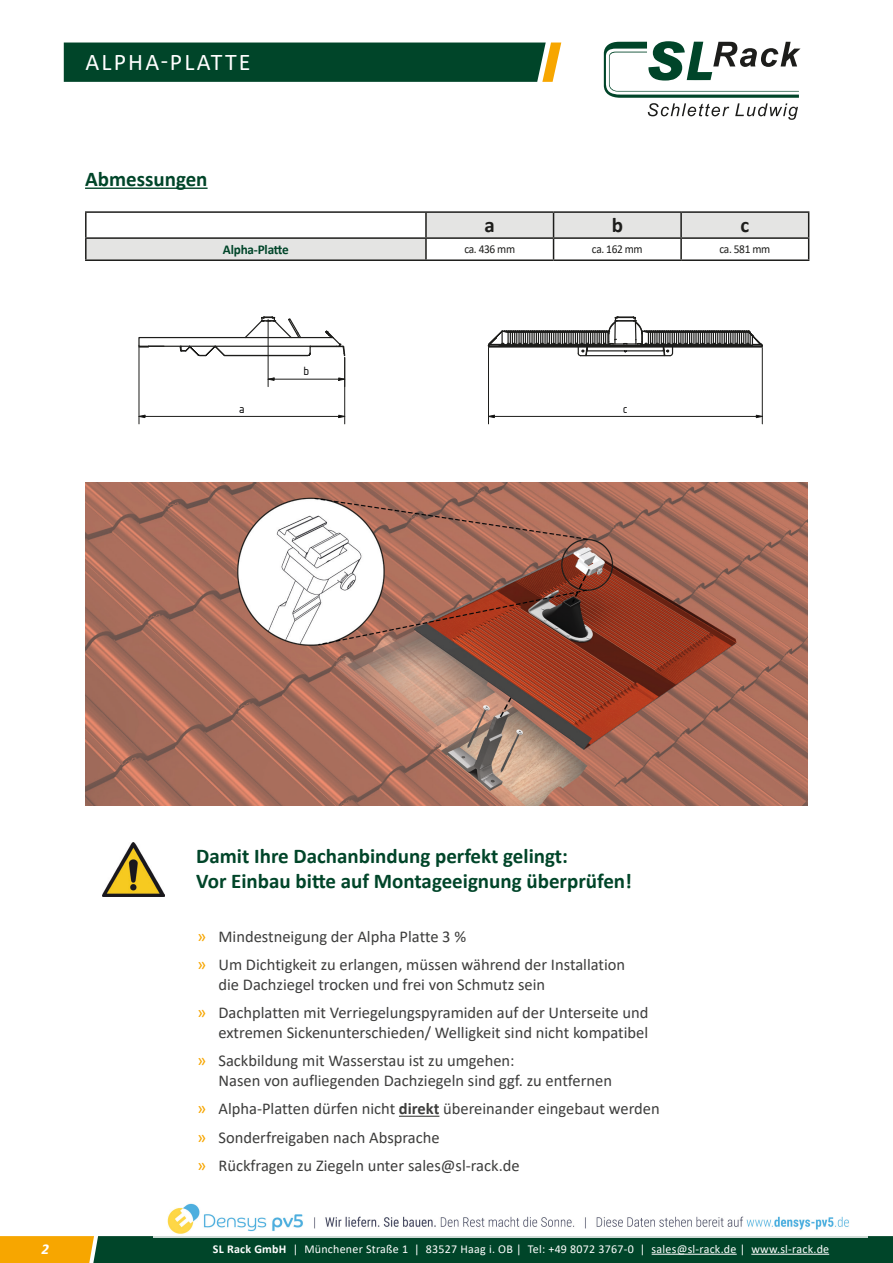
<style>
.page{position:relative;width:893px;height:1263px;background:#fff}
.page>*{position:absolute;margin:0;border:0;box-sizing:border-box;transform-origin:0 0}
.t1{font:24px "Calibri";letter-spacing:.09em;color:#fff}
.t2{font:700 21px "Calibri";color:#004529}
.t3{font:700 21px "Calibri";color:#1d1d1b}
.t4{font:16.5px/19.8px "Calibri";color:#3d3d3c}
.t5{font:italic 700 15px "Calibri";color:#fff}
.t6{font:700 13.5px "Calibri";letter-spacing:-.015em;color:#004529}
.t7{font:13.05px "ISOCPEUR";color:#020203}
.t8{font:12px "Calibri";letter-spacing:.02em;color:#fff}
.t9{font:12px "Calibri";letter-spacing:-.03em;color:#1d1d1b;scale:.95 1}
.s1{font-size:18px;color:#f7a600}
.s2{font-weight:700}
</style>
<div class="page">
<svg style="left:0;top:1236px;width:893px;height:27px;background:#22552b"></svg>
<hr style="left:652px;top:1254px;width:85px;height:1px;background:#fff">
<hr style="left:751px;top:1254px;width:78px;height:1px;background:#fff">
<svg style="left:604px;top:41px;width:196px;height:79px"></svg>
<div style="left:64px;top:43px;width:497px;height:39px;background:#004529"></div>
<hr style="left:399px;top:1116px;width:40px;height:1px;background:#3d3d3c">
<img style="left:103px;top:843px;width:61px;height:53px">
<img style="left:85px;top:483px;width:723px;height:323px">
<hr style="left:85px;top:188px;width:123px;height:1px;background:#004529">
<svg style="left:138px;top:316px;width:625px;height:109px"></svg>
<svg style="left:138px;top:414px;width:8px;height:4px"></svg>
<svg style="left:338px;top:414px;width:10px;height:4px"></svg>
<hr style="left:145px;top:416px;width:194px;height:1px;background:#1d1d1b">
<hr style="left:344px;top:357px;width:1px;height:67px;background:#1d1d1b">
<hr style="left:139px;top:347px;width:1px;height:77px;background:#1d1d1b">
<svg style="left:338px;top:377px;width:10px;height:4px"></svg>
<svg style="left:265px;top:377px;width:10px;height:4px"></svg>
<hr style="left:274px;top:379px;width:65px;height:1px;background:#1d1d1b">
<hr style="left:344px;top:357px;width:1px;height:30px;background:#1d1d1b">
<hr style="left:268px;top:319px;width:1px;height:68px;background:#1d1d1b">
<svg style="left:485px;top:414px;width:10px;height:4px"></svg>
<svg style="left:756px;top:414px;width:6px;height:4px"></svg>
<hr style="left:494px;top:416px;width:262px;height:1px;background:#1d1d1b">
<hr style="left:488px;top:348px;width:1px;height:76px;background:#1d1d1b">
<hr style="left:762px;top:348px;width:1px;height:76px;background:#1d1d1b">
<svg style="left:87px;top:213px;width:722px;height:46px"></svg>
<hr style="left:85px;top:211px;width:341px;height:2px;background:#1d1d1b">
<hr style="left:85px;top:213px;width:2px;height:24px;background:#1d1d1b">
<hr style="left:426px;top:211px;width:128px;height:2px;background:#1d1d1b">
<hr style="left:554px;top:211px;width:127px;height:2px;background:#1d1d1b">
<hr style="left:681px;top:211px;width:128px;height:2px;background:#1d1d1b">
<hr style="left:85px;top:237px;width:341px;height:2px;background:#1d1d1b">
<hr style="left:85px;top:239px;width:2px;height:20px;background:#1d1d1b">
<hr style="left:426px;top:237px;width:128px;height:2px;background:#1d1d1b">
<hr style="left:554px;top:237px;width:127px;height:2px;background:#1d1d1b">
<hr style="left:681px;top:237px;width:128px;height:2px;background:#1d1d1b">
<hr style="left:85px;top:259px;width:341px;height:2px;background:#1d1d1b">
<hr style="left:426px;top:259px;width:128px;height:2px;background:#1d1d1b">
<hr style="left:554px;top:259px;width:127px;height:2px;background:#1d1d1b">
<hr style="left:681px;top:259px;width:128px;height:2px;background:#1d1d1b">
<img style="left:153px;top:1203px;width:714px;height:34px">
<h1 class="t1" style="left:86px;top:45px;width:167px">ALPHA-PLATTE</h1>
<p class="t2" style="left:85px;top:164px;width:124px">Abmessungen</p>
<p class="t3" style="left:485px;top:210px;width:12px">a</p>
<p class="t3" style="left:612px;top:210px;width:13px">b</p>
<p class="t3" style="left:740px;top:210px;width:10px">c</p>
<p class="t6" style="left:223px;top:240px;width:67px">Alpha-Platte</p>
<p class="t9" style="left:464px;top:241px;width:55px">ca. 436 mm</p>
<p class="t9" style="left:592px;top:241px;width:55px">ca. 162 mm</p>
<p class="t9" style="left:719px;top:241px;width:55px">ca. 581 mm</p>
<p class="t7" style="left:239px;top:400px;width:7px">a</p>
<p class="t7" style="left:304px;top:363px;width:7px">b</p>
<p class="t7" style="left:623px;top:400px;width:7px">c</p>
<p class="t2" style="left:196px;top:841px;width:373px">Damit Ihre Dachanbindung perfekt gelingt:</p>
<p class="t2" style="left:196px;top:866px;width:437px">Vor Einbau bitte auf Montageeignung überprüfen!</p>
<p class="t4" style="left:197px;top:926px;width:270px"><span class="s1">»</span> Mindestneigung der Alpha Platte 3 %</p>
<p class="t4" style="left:218px;top:954px;width:408px;text-indent:-21px"><span class="s1">»</span> Um Dichtigkeit zu erlangen, müssen während der Installation die Dachziegel trocken und frei von Schmutz sein</p>
<p class="t4" style="left:197px;top:1002px;width:453px;text-align:right"><span class="s1">»</span> Dachplatten mit Verriegelungspyramiden auf der Unterseite und extremen Sickenunterschieden/ Welligkeit sind nicht kompatibel</p>
<p class="t4" style="left:218px;top:1050px;width:395px;text-indent:-21px"><span class="s1">»</span> Sackbildung mit Wasserstau ist zu umgehen:<br>Nasen von aufliegenden Dachziegeln sind ggf. zu entfernen</p>
<p class="t4" style="left:197px;top:1098px;width:464px"><span class="s1">»</span> Alpha-Platten dürfen nicht <span class="s2">direkt</span> übereinander eingebaut werden</p>
<p class="t4" style="left:197px;top:1127px;width:244px"><span class="s1">»</span> Sonderfreigaben nach Absprache</p>
<p class="t4" style="left:197px;top:1155px;width:324px"><span class="s1">»</span> Rückfragen zu Ziegeln unter sales@sl-rack.de</p>
<p class="t5" style="left:41px;top:1238px;width:9px">2</p>
<p class="t8" style="left:213px;top:1240px;width:618px"><span class="s2">SL Rack GmbH</span> | Münchener Straße 1 | 83527 Haag i. OB | Tel: +49 8072 3767-0 | sales@sl-rack.de | www.sl-rack.de</p>
</div>
